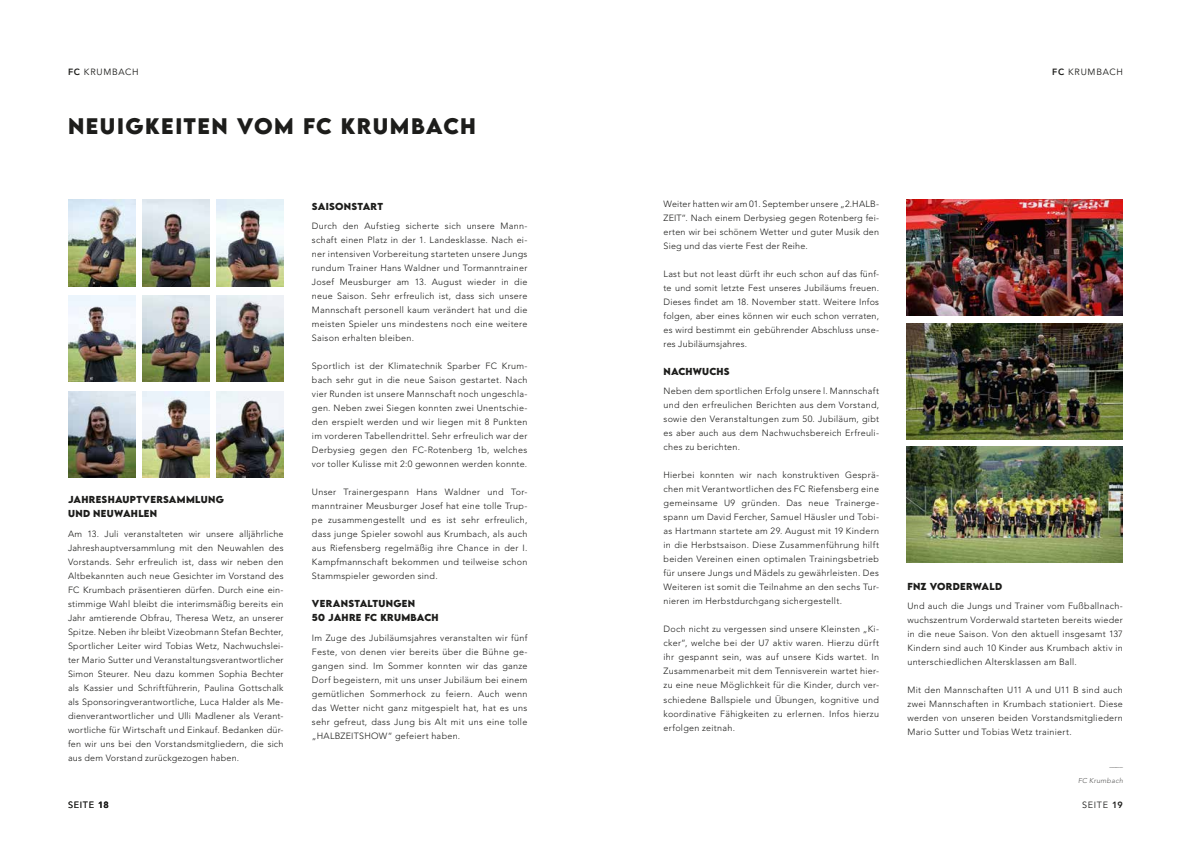
<style>
.page{position:relative;width:1191px;height:842px;background:#fff}
.page>*{position:absolute;margin:0;border:0;box-sizing:border-box;transform-origin:0 0}
.t1{font:700 20px "LEMONMILK";letter-spacing:.07em;color:#1d1d1b}
.t2{font:300 9px/14px "Avenir LT Std";letter-spacing:.03em;color:#1d1d1b;text-align:justify}
.t3{font:700 9px/14px "LEMONMILK";letter-spacing:.03em;color:#1d1d1b}
.t4{font:9px "Avenir LT Std";letter-spacing:.08em;color:#1d1d1b}
.t5{font:italic 300 7px "Avenir LT Std";letter-spacing:.04em;color:#575756}
.t6{font:300 7px "Avenir LT Std";color:#575756}
.s1{font-weight:800}
</style>
<div class="page">
<img style="left:68px;top:200px;width:67px;height:86px">
<img style="left:68px;top:295px;width:67px;height:87px">
<img style="left:68px;top:391px;width:67px;height:86px">
<img style="left:142px;top:200px;width:67px;height:86px">
<img style="left:142px;top:295px;width:67px;height:87px">
<img style="left:142px;top:391px;width:67px;height:86px">
<img style="left:216px;top:200px;width:67px;height:86px">
<img style="left:216px;top:295px;width:67px;height:87px">
<img style="left:216px;top:391px;width:67px;height:86px">
<img style="left:907px;top:200px;width:216px;height:116px">
<img style="left:907px;top:323px;width:216px;height:116px">
<img style="left:907px;top:447px;width:216px;height:116px">
<p class="t4" style="left:68px;top:67px;width:72px"><span class="s1">FC</span> KRUMBACH</p>
<h1 class="t1" style="left:68px;top:113px;width:409px">NEUIGKEITEN VOM FC KRUMBACH</h1>
<p class="t3" style="left:68px;top:492px;width:157px">JAHRESHAUPTVERSAMMLUNG<br>UND NEUWAHLEN</p>
<p class="t2" style="left:68px;top:527px;width:217px">Am 13. Juli veranstalteten wir unsere alljährliche Jahreshauptversammlung mit den Neuwahlen des Vorstands. Sehr erfreulich ist, dass wir neben den Altbekannten auch neue Gesichter im Vorstand des FC Krumbach präsentieren dürfen. Durch eine ein&shy;stimmige Wahl bleibt die interimsmäßig bereits ein Jahr amtierende Obfrau, Theresa Wetz, an unserer Spitze. Neben ihr bleibt Vizeobmann Stefan Bechter, Sportlicher Leiter wird Tobias Wetz, Nachwuchslei&shy;ter Mario Sutter und Veranstaltungsverantwortlicher Simon Steurer. Neu dazu kommen Sophia Bechter als Kassier und Schriftführerin, Paulina Gottschalk als Sponsoringverantwortliche, Luca Halder als Me&shy;dienverantwortlicher und Ulli Madlener als Verant&shy;wortliche für Wirtschaft und Einkauf. Bedanken dür&shy;fen wir uns bei den Vorstandsmitgliedern, die sich aus dem Vorstand zurückgezogen haben.</p>
<p class="t3" style="left:312px;top:199px;width:73px">SAISONSTART</p>
<p class="t2" style="left:312px;top:219px;width:217px">Durch den Aufstieg sicherte sich unsere Mann&shy;schaft einen Platz in der 1. Landesklasse. Nach ei&shy;ner intensiven Vorbereitung starteten unsere Jungs rundum Trainer Hans Waldner und Tormanntrainer Josef Meusburger am 13. August wieder in die neue Saison. Sehr erfreulich ist, dass sich unsere Mannschaft personell kaum verändert hat und die meisten Spieler uns mindestens noch eine weitere Saison erhalten bleiben.</p>
<p class="t2" style="left:312px;top:359px;width:217px">Sportlich ist der Klimatechnik Sparber FC Krum&shy;bach sehr gut in die neue Saison gestartet. Nach vier Runden ist unsere Mannschaft noch ungeschla&shy;gen. Neben zwei Siegen konnten zwei Unentschie&shy;den erspielt werden und wir liegen mit 8 Punkten im vorderen Tabellendrittel. Sehr erfreulich war der Derbysieg gegen den FC-Rotenberg 1b, welches vor toller Kulisse mit 2:0 gewonnen werden konnte.</p>
<p class="t2" style="left:312px;top:485px;width:217px">Unser Trainergespann Hans Waldner und Tor&shy;manntrainer Meusburger Josef hat eine tolle Trup&shy;pe zusammengestellt und es ist sehr erfreulich, dass junge Spieler sowohl aus Krumbach, als auch aus Riefensberg regelmäßig ihre Chance in der I.<br>Kampfmannschaft bekommen und teilweise schon Stammspieler geworden sind.</p>
<p class="t3" style="left:312px;top:597px;width:128px">VERANSTALTUNGEN<br>50 JAHRE FC KRUMBACH</p>
<p class="t2" style="left:312px;top:631px;width:217px">Im Zuge des Jubiläumsjahres veranstalten wir fünf Feste, von denen vier bereits über die Bühne ge&shy;gangen sind. Im Sommer konnten wir das ganze Dorf begeistern, mit uns unser Jubiläum bei einem gemütlichen Sommerhock zu feiern. Auch wenn das Wetter nicht ganz mitgespielt hat, hat es uns sehr gefreut, dass Jung bis Alt mit uns eine tolle „HALBZEITSHOW“ gefeiert haben.</p>
<p class="t4" style="left:1052px;top:67px;width:72px"><span class="s1">FC</span> KRUMBACH</p>
<p class="t2" style="left:663px;top:197px;width:217px">Weiter hatten wir am 01. September unsere „2.HALB-ZEIT“. Nach einem Derbysieg gegen Rotenberg fei&shy;erten wir bei schönem Wetter und guter Musik den Sieg und das vierte Fest der Reihe.</p>
<p class="t2" style="left:663px;top:267px;width:217px">Last but not least dürft ihr euch schon auf das fünf&shy;te und somit letzte Fest unseres Jubiläums freuen.<br>Dieses findet am 18. November statt. Weitere Infos folgen, aber eines können wir euch schon verraten, es wird bestimmt ein gebührender Abschluss unse&shy;res Jubiläumsjahres.</p>
<p class="t3" style="left:663px;top:364px;width:68px">NACHWUCHS</p>
<p class="t2" style="left:663px;top:384px;width:217px">Neben dem sportlichen Erfolg unsere l. Mannschaft und den erfreulichen Berichten aus dem Vorstand, sowie den Veranstaltungen zum 50. Jubiläum, gibt es aber auch aus dem Nachwuchsbereich Erfreuli&shy;ches zu berichten.</p>
<p class="t2" style="left:663px;top:468px;width:217px">Hierbei konnten wir nach konstruktiven Gesprä&shy;chen mit Verantwortlichen des FC Riefensberg eine gemeinsame U9 gründen. Das neue Trainerge&shy;spann um David Fercher, Samuel Häusler und Tobi&shy;as Hartmann startete am 29. August mit 19 Kindern in die Herbstsaison. Diese Zusammenführung hilft beiden Vereinen einen optimalen Trainingsbetrieb für unsere Jungs und Mädels zu gewährleisten. Des Weiteren ist somit die Teilnahme an den sechs Tur&shy;nieren im Herbstdurchgang sichergestellt.</p>
<p class="t2" style="left:663px;top:622px;width:217px">Doch nicht zu vergessen sind unsere Kleinsten „Ki&shy;cker“, welche bei der U7 aktiv waren. Hierzu dürft ihr gespannt sein, was auf unsere Kids wartet. In Zusammenarbeit mit dem Tennisverein wartet hier&shy;zu eine neue Möglichkeit für die Kinder, durch ver&shy;schiedene Ballspiele und Übungen, kognitive und koordinative Fähigkeiten zu erlernen. Infos hierzu erfolgen zeitnah.</p>
<p class="t3" style="left:907px;top:579px;width:96px">FNZ VORDERWALD</p>
<p class="t2" style="left:907px;top:599px;width:217px">Und auch die Jungs und Trainer vom Fußballnach&shy;wuchszentrum Vorderwald starteten bereits wieder in die neue Saison. Von den aktuell insgesamt 137<br>Kindern sind auch 10 Kinder aus Krumbach aktiv in unterschiedlichen Altersklassen am Ball.</p>
<p class="t2" style="left:907px;top:683px;width:217px">Mit den Mannschaften U11 A und U11 B sind auch zwei Mannschaften in Krumbach stationiert. Diese werden von unseren beiden Vorstandsmitgliedern Mario Sutter und Tobias Wetz trainiert.</p>
<p class="t6" style="left:1109px;top:763px;width:15px">––––</p>
<p class="t5" style="left:1078px;top:777px;width:46px">FC Krumbach</p>
<p class="t4" style="left:68px;top:799px;width:42px">SEITE <span class="s1">18</span></p>
<p class="t4" style="left:1082px;top:799px;width:42px">SEITE <span class="s1">19</span></p>
</div>
